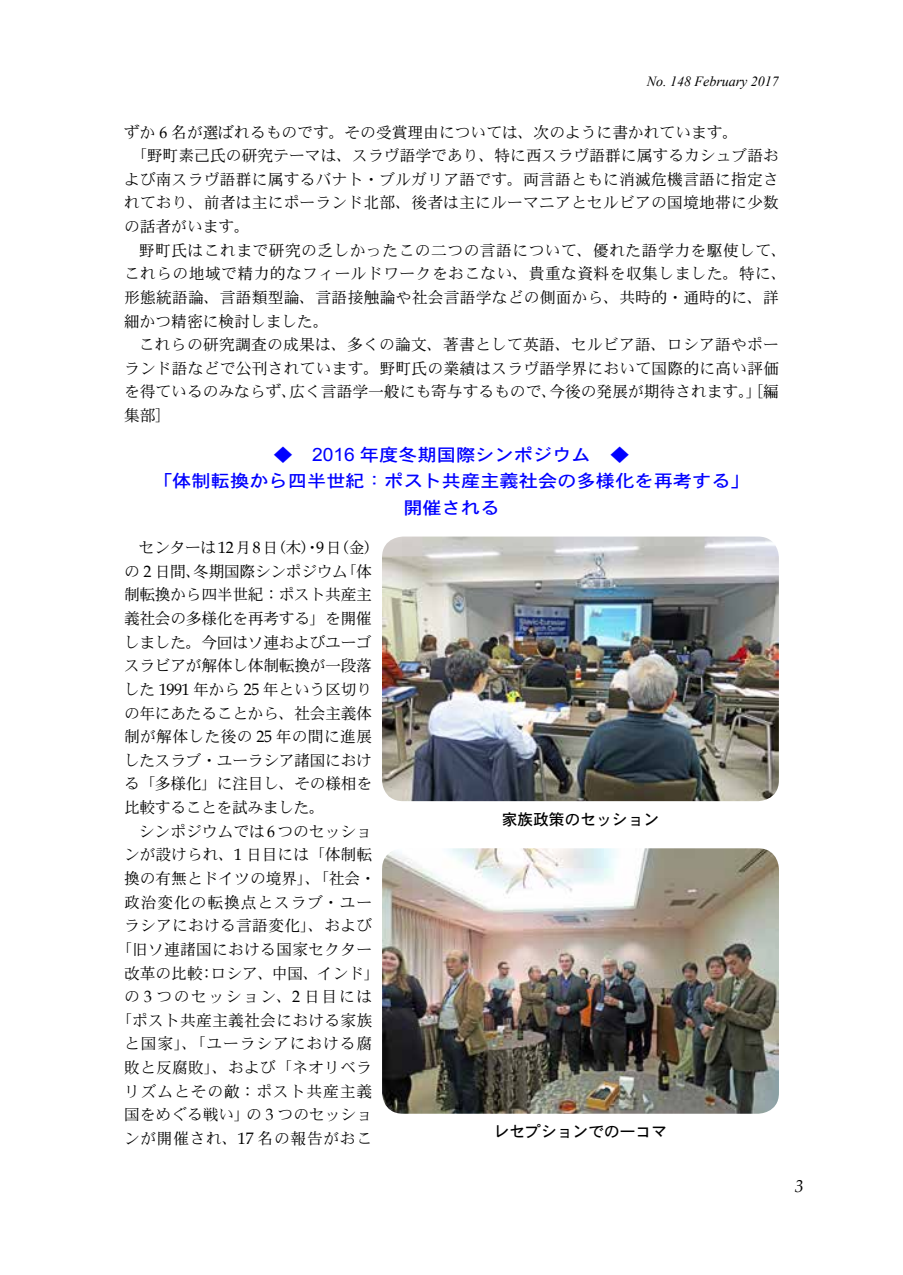
<style>
.page{position:relative;width:903px;height:1275px;background:#fff}
.page>*{position:absolute;margin:0;border:0;box-sizing:border-box;transform-origin:0 0}
.t1{font:17.5px/26.2px "DFHS Gothic W5 WIN RKSJ H";color:#00f;text-align:center;scale:1.1 1}
.t2{font:italic 17.5px "Book Antiqua";color:#000}
.t3{font:15.75px "DFHS Mincho W3 WIN RKSJ H";letter-spacing:.015em;color:#000}
.t4{font:15.75px/23.6px "DFHS Mincho W3 WIN RKSJ H";letter-spacing:-.015em;color:#000}
.t5{font:15.75px "DFHS Mincho W3 WIN RKSJ H";letter-spacing:.06em;color:#000}
.t6{font:15.75px "DFHS Gothic W5 WIN RKSJ H";color:#000}
.t7{font:15.75px "DFHS Mincho W3 WIN RKSJ H";letter-spacing:.045em;color:#000}
.t8{font:15.75px "DFHS Mincho W3 WIN RKSJ H";letter-spacing:.105em;color:#000}
.t9{font:italic 14px "Times New Roman";color:#000}
.s1{font-family:"Book Antiqua";font-size:16.45px}
.s2{font-family:"Arial";font-size:18.38px}
</style>
<div class="page">
<img style="left:382px;top:537px;width:397px;height:264px">
<img style="left:382px;top:848px;width:397px;height:266px">
<p class="t9" style="left:647px;top:72px;width:134px">No. 148 February 2017</p>
<p class="t3" style="left:124px;top:124px;width:616px">ずか <span class="s1">6</span> 名が選ばれるものです。その受賞理由については、次のように書かれています。</p>
<p class="t3" style="left:131px;top:148px;width:649px">「野町素己氏の研究テーマは、スラヴ語学であり、特に西スラヴ語群に属するカシュブ語お</p>
<p class="t3" style="left:124px;top:171px;width:656px">よび南スラヴ語群に属するバナト・ブルガリア語です。両言語ともに消滅危機言語に指定さ</p>
<p class="t3" style="left:124px;top:195px;width:656px">れており、前者は主にポーランド北部、後者は主にルーマニアとセルビアの国境地帯に少数</p>
<p class="t3" style="left:124px;top:218px;width:127px">の話者がいます。</p>
<p class="t3" style="left:139px;top:242px;width:650px">野町氏はこれまで研究の乏しかったこの二つの言語について、優れた語学力を駆使して、</p>
<p class="t3" style="left:124px;top:266px;width:664px">これらの地域で精力的なフィールドワークをおこない、貴重な資料を収集しました。特に、</p>
<p class="t3" style="left:124px;top:289px;width:656px">形態統語論、言語類型論、言語接触論や社会言語学などの側面から、共時的・通時的に、詳</p>
<p class="t3" style="left:124px;top:313px;width:206px">細かつ精密に検討しました。</p>
<p class="t3" style="left:139px;top:337px;width:641px">これらの研究調査の成果は、多くの論文、著書として英語、セルビア語、ロシア語やポー</p>
<p class="t3" style="left:124px;top:360px;width:656px">ランド語などで公刊されています。野町氏の業績はスラヴ語学界において国際的に高い評価</p>
<p class="t3" style="left:124px;top:384px;width:656px">を得ているのみならず、広く言語学一般にも寄与するもので、今後の発展が期待されます。」［編</p>
<p class="t3" style="left:124px;top:407px;width:49px">集部］</p>
<p class="t1" style="left:153px;top:442px;width:544px">◆　<span class="s2">2016</span> 年度冬期国際シンポジウム　◆<br>「体制転換から四半世紀：ポスト共産主義社会の多様化を再考する」開催される</p>
<p class="t4" style="left:124px;top:536px;width:257px;text-indent:15px">センターは<span class="s1">12</span>月<span class="s1">8</span>日（木）・<span class="s1">9</span>日（金）の <span class="s1">2</span> 日間、冬期国際シンポジウム「体制転換から四半世紀：ポスト共産主義社会の多様化を再考する」を開催しました。今回はソ連およびユーゴスラビアが解体し体制転換が一段落した <span class="s1">1991</span> 年から <span class="s1">25</span> 年という区切りの年にあたることから、社会主義体制が解体した後の <span class="s1">25</span> 年の間に進展したスラブ・ユーラシア諸国における「多様化」に注目し、その様相を比較することを試みました。</p>
<p class="t3" style="left:139px;top:823px;width:235px">シンポジウムでは<span class="s1">6</span> つのセッショ</p>
<p class="t3" style="left:124px;top:847px;width:250px">ンが設けられ、<span class="s1">1</span> 日目には「体制転</p>
<p class="t3" style="left:124px;top:870px;width:253px">換の有無とドイツの境界」、「社会・</p>
<p class="t5" style="left:124px;top:894px;width:250px">政治変化の転換点とスラブ・ユー</p>
<p class="t3" style="left:124px;top:918px;width:250px">ラシアにおける言語変化」、および</p>
<p class="t3" style="left:116px;top:941px;width:258px">「旧ソ連諸国における国家セクター</p>
<p class="t3" style="left:124px;top:965px;width:257px">改革の比較：ロシア、中国、インド」</p>
<p class="t8" style="left:124px;top:989px;width:250px">の <span class="s1">3</span> つのセッション、<span class="s1">2</span> 日目には</p>
<p class="t3" style="left:116px;top:1012px;width:258px">「ポスト共産主義社会における家族</p>
<p class="t5" style="left:124px;top:1036px;width:250px">と国家」、「ユーラシアにおける腐</p>
<p class="t3" style="left:124px;top:1059px;width:250px">敗と反腐敗」、および「ネオリベラ</p>
<p class="t5" style="left:124px;top:1083px;width:250px">リズムとその敵：ポスト共産主義</p>
<p class="t3" style="left:124px;top:1107px;width:250px">国をめぐる戦い」の <span class="s1">3</span> つのセッショ</p>
<p class="t7" style="left:124px;top:1130px;width:250px">ンが開催され、<span class="s1">17</span> 名の報告がおこ</p>
<p class="t6" style="left:502px;top:811px;width:159px">家族政策のセッション</p>
<p class="t6" style="left:494px;top:1124px;width:175px">レセプションでの一コマ</p>
<p class="t2" style="left:795px;top:1173px;width:10px">3</p>
</div>
